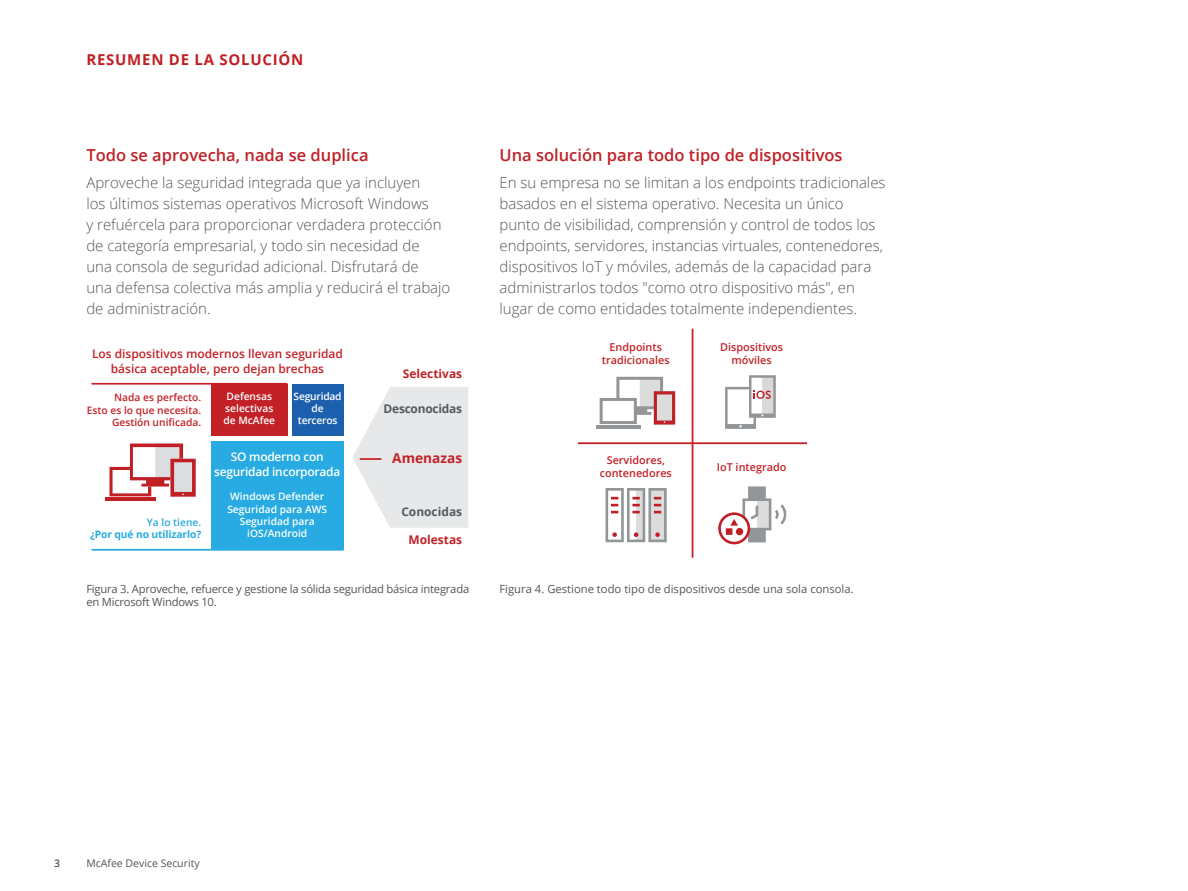
<style>
.page{position:relative;width:1188px;height:891px;background:#fff}
.page>*{position:absolute;margin:0;border:0;box-sizing:border-box;transform-origin:0 0}
.t1{font:600 16.5px "Open Sans";color:#c02025}
.t2{font:300 15px/21px "Open Sans";color:#53565a}
.t3{font:700 15px "Open Sans";letter-spacing:.05em;color:#c02025}
.t4{font:700 13.65px "Open Sans";color:#c32127}
.t5{font:600 12px/14.4px "Open Sans";color:#c32127;text-align:center}
.t6{font:600 12px/14.4px "Open Sans";letter-spacing:-.02em;color:#fff;text-align:center}
.t7{font:700 12px "Open Sans";color:#c32127}
.t8{font:700 12px "Open Sans";letter-spacing:-.02em;color:#58595b}
.t9{font:700 12px "Open Sans";color:#58595b}
.t10{font:11.25px/13.5px "Open Sans";letter-spacing:-.02em;color:#53565a}
.t11{font:11.25px "Open Sans";color:#53565a}
.t12{font:600 10.8px/13px "Open Sans";color:#c32127;text-align:center}
.t13{font:10.5px "Open Sans";color:#53565a}
.t14{font:600 10.5px "Open Sans";color:#53565a}
.t15{font:600 10.2px/12.3px "Open Sans";color:#fff;text-align:center}
.t16{font:600 10.2px/12.3px "Open Sans";color:#c32127;text-align:right}
.t17{font:700 10.2px "Open Sans";letter-spacing:-.01em;color:#27abe2}
.t18{font:600 10.2px/12.3px "Open Sans";letter-spacing:-.02em;color:#fff;text-align:center}
.t19{font:600 10.2px "Open Sans";color:#27abe2}
</style>
<div class="page">
<svg style="left:353px;top:387px;width:115px;height:141px"></svg>
<hr style="left:105px;top:497px;width:50px;height:4px;background:#c02025">
<svg style="left:110px;top:444px;width:86px;height:53px"></svg>
<div style="left:211px;top:384px;width:77px;height:51px;background:#c32127"></div>
<div style="left:211px;top:442px;width:132px;height:108px;background:#27abe2"></div>
<div style="left:292px;top:384px;width:51px;height:51px;background:#1c60ad"></div>
<hr style="left:92px;top:549px;width:251px;height:2px;background:#27abe2">
<hr style="left:92px;top:383px;width:196px;height:2px;background:#c32127">
<hr style="left:360px;top:458px;width:21px;height:2px;background:#c32127">
<hr style="left:692px;top:329px;width:1px;height:229px;background:#c32127">
<hr style="left:578px;top:442px;width:229px;height:2px;background:#c32127">
<svg style="left:606px;top:488px;width:61px;height:54px"></svg>
<hr style="left:596px;top:425px;width:44px;height:3px;background:#939698">
<svg style="left:600px;top:377px;width:75px;height:47px"></svg>
<svg style="left:725px;top:375px;width:51px;height:54px"></svg>
<svg style="left:718px;top:486px;width:69px;height:58px"></svg>
<p class="t3" style="left:86px;top:49px;width:219px">RESUMEN DE LA SOLUCIÓN</p>
<p class="t1" style="left:86px;top:144px;width:284px">Todo se aprovecha, nada se duplica</p>
<p class="t2" style="left:86px;top:171px;width:366px">Aproveche la seguridad integrada que ya incluyen<br>los últimos sistemas operativos Microsoft Windows<br>y refuércela para proporcionar verdadera protección de categoría empresarial, y todo sin necesidad de<br>una consola de seguridad adicional. Disfrutará de<br>una defensa colectiva más amplia y reducirá el trabajo de administración.</p>
<p class="t5" style="left:92px;top:347px;width:252px">Los dispositivos modernos llevan seguridad básica aceptable, pero dejan brechas</p>
<p class="t16" style="left:87px;top:391px;width:116px">Nada es perfecto.<br>Esto es lo que necesita.<br>Gestión unificada.</p>
<p class="t15" style="left:223px;top:389px;width:53px">Defensas selectivas de McAfee</p>
<p class="t18" style="left:294px;top:389px;width:50px">Seguridad de terceros</p>
<p class="t19" style="left:147px;top:515px;width:56px">Ya lo tiene.</p>
<p class="t17" style="left:90px;top:527px;width:113px">¿Por qué no utilizarlo?</p>
<p class="t6" style="left:214px;top:450px;width:128px">SO moderno con seguridad incorporada</p>
<p class="t15" style="left:227px;top:490px;width:101px">Windows Defender<br>Seguridad para AWS<br>Seguridad para iOS/Android</p>
<p class="t7" style="left:403px;top:365px;width:61px">Selectivas</p>
<p class="t8" style="left:384px;top:400px;width:80px">Desconocidas</p>
<p class="t4" style="left:392px;top:448px;width:71px">Amenazas</p>
<p class="t9" style="left:401px;top:503px;width:62px">Conocidas</p>
<p class="t7" style="left:409px;top:531px;width:55px">Molestas</p>
<p class="t1" style="left:500px;top:144px;width:345px">Una solución para todo tipo de dispositivos</p>
<p class="t2" style="left:500px;top:171px;width:388px">En su empresa no se limitan a los endpoints tradicionales basados en el sistema operativo. Necesita un único punto de visibilidad, comprensión y control de todos los endpoints, servidores, instancias virtuales, contenedores, dispositivos IoT y móviles, además de la capacidad para administrarlos todos "como otro dispositivo más", en lugar de como entidades totalmente independientes.</p>
<p class="t12" style="left:602px;top:340px;width:69px">Endpoints tradicionales</p>
<p class="t12" style="left:600px;top:454px;width:74px">Servidores, contenedores</p>
<p class="t12" style="left:720px;top:340px;width:64px">Dispositivos móviles</p>
<p class="t12" style="left:717px;top:461px;width:71px">IoT integrado</p>
<p class="t10" style="left:86px;top:581px;width:384px">Figura 3. Aproveche, refuerce y gestione la sólida seguridad básica integrada en Microsoft Windows 10.</p>
<p class="t11" style="left:500px;top:581px;width:356px">Figura 4. Gestione todo tipo de dispositivos desde una sola consola.</p>
<p class="t14" style="left:54px;top:856px;width:7px">3</p>
<p class="t13" style="left:86px;top:856px;width:115px">McAfee Device Security</p>
</div>
